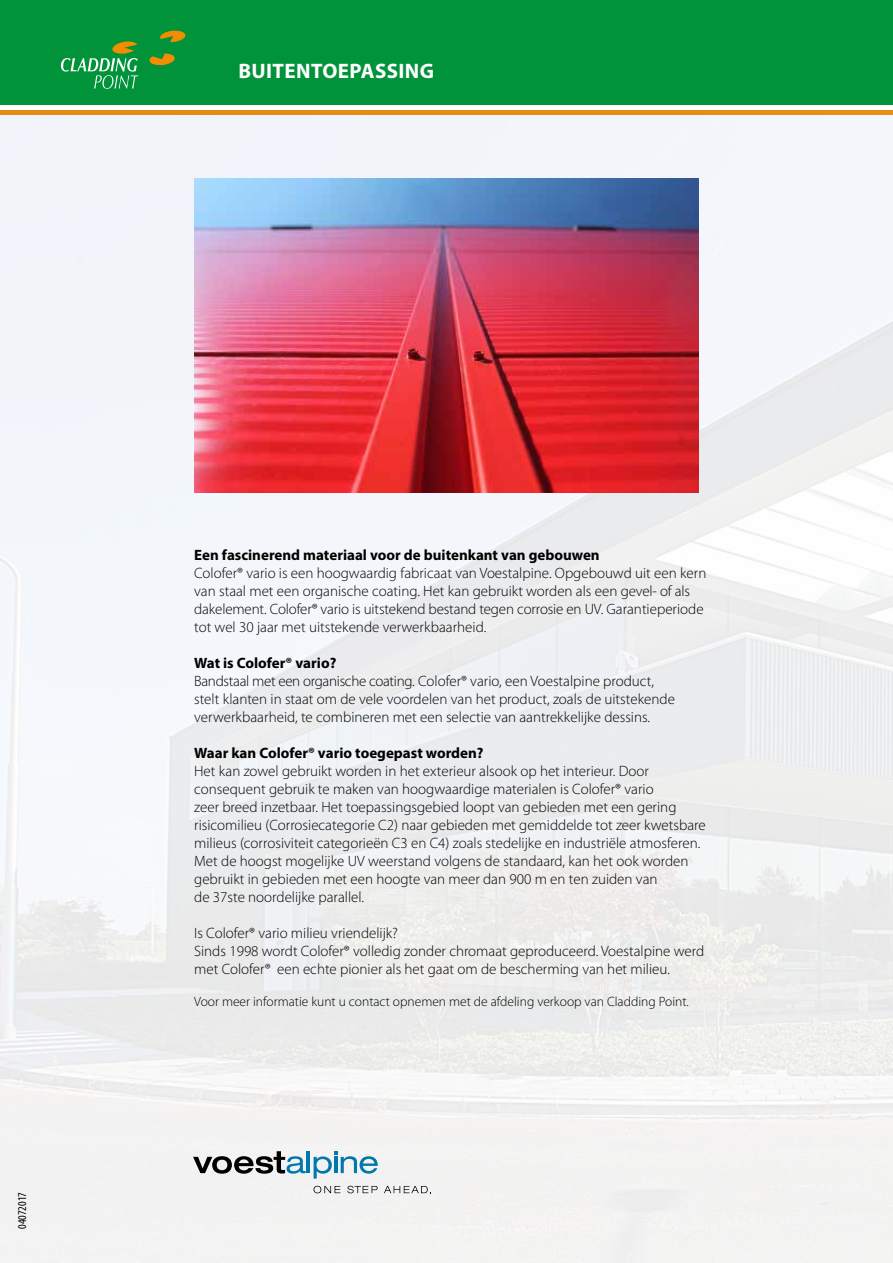
<style>
.page{position:relative;width:893px;height:1263px;background:#fff}
.page>*{position:absolute;margin:0;border:0;box-sizing:border-box;transform-origin:0 0}
.t1{font:700 21px "Myriad Pro";letter-spacing:.02em;color:#fff}
.t2{font:300 15px/18px "Myriad Pro";color:#000}
.t3{font:700 15px "Myriad Pro";color:#000}
.t4{font:300 13.5px "Myriad Pro";color:#000}
.t5{font:condensed 12px "Myriad Pro";color:#000}
</style>
<div class="page">
<div style="left:0;top:0;width:893px;height:104px;background:#00933a"></div>
<img style="left:0;top:111px;width:893px;height:1152px">
<img style="left:194px;top:179px;width:505px;height:314px">
<hr style="left:307px;top:1151px;width:3px;height:22px;background:#0078ab">
<svg style="left:314px;top:1151px;width:64px;height:27px"></svg>
<svg style="left:193px;top:1151px;width:113px;height:23px"></svg>
<svg style="left:314px;top:1186px;width:26px;height:7px"></svg>
<svg style="left:347px;top:1186px;width:31px;height:7px"></svg>
<svg style="left:384px;top:1186px;width:47px;height:7px"></svg>
<svg style="left:149px;top:53px;width:26px;height:13px"></svg>
<svg style="left:160px;top:31px;width:26px;height:11px"></svg>
<svg style="left:61px;top:41px;width:77px;height:48px"></svg>
<h1 class="t1" style="left:238px;top:58px;width:197px">BUITENTOEPASSING</h1>
<p class="t5" style="left:15px;top:1229px;width:38px;rotate:-90deg">04072017</p>
<p class="t3" style="left:194px;top:545px;width:407px">Een fascinerend materiaal voor de buitenkant van gebouwen</p>
<p class="t2" style="left:194px;top:564px;width:514px">Colofer® vario is een hoogwaardig fabricaat van Voestalpine. Opgebouwd uit een kern van staal met een organische coating. Het kan gebruikt worden als een gevel- of als dakelement. Colofer® vario is uitstekend bestand tegen corrosie en UV. Garantieperiode tot wel 30 jaar met uitstekende verwerkbaarheid.</p>
<p class="t3" style="left:194px;top:653px;width:144px">Wat is Colofer® vario?</p>
<p class="t2" style="left:194px;top:672px;width:482px">Bandstaal met een organische coating. Colofer® vario, een Voestalpine product, stelt klanten in staat om de vele voordelen van het product, zoals de uitstekende verwerkbaarheid, te combineren met een selectie van aantrekkelijke dessins.</p>
<p class="t3" style="left:194px;top:743px;width:291px">Waar kan Colofer® vario toegepast worden?</p>
<p class="t2" style="left:194px;top:762px;width:513px">Het kan zowel gebruikt worden in het exterieur alsook op het interieur. Door consequent gebruik te maken van hoogwaardige materialen is Colofer® vario<br>zeer breed inzetbaar. Het toepassingsgebied loopt van gebieden met een gering risicomilieu (Corrosiecategorie C2) naar gebieden met gemiddelde tot zeer kwetsbare milieus (corrosiviteit categorieën C3 en C4) zoals stedelijke en industriële atmosferen.<br>Met de hoogst mogelijke UV weerstand volgens de standaard, kan het ook worden gebruikt in gebieden met een hoogte van meer dan 900 m en ten zuiden van<br>de 37ste noordelijke parallel.</p>
<p class="t2" style="left:194px;top:924px;width:512px">Is Colofer® vario milieu vriendelijk?<br>Sinds 1998 wordt Colofer® volledig zonder chromaat geproduceerd. Voestalpine werd met Colofer® een echte pionier als het gaat om de bescherming van het milieu.</p>
<p class="t4" style="left:194px;top:994px;width:496px">Voor meer informatie kunt u contact opnemen met de afdeling verkoop van Cladding Point.</p>
</div>
